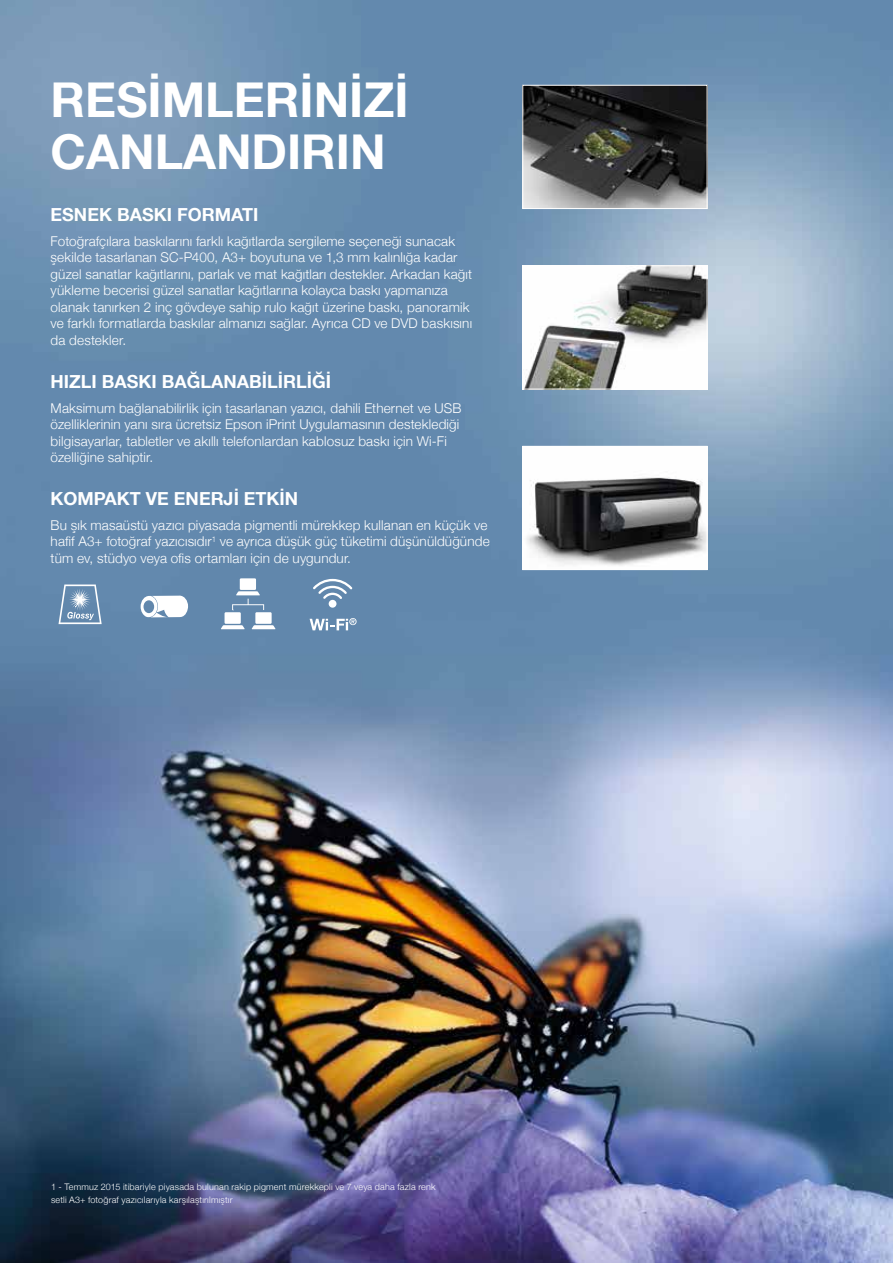
<style>
.page{position:relative;width:893px;height:1263px;background:#fff}
.page>*{position:absolute;margin:0;border:0;box-sizing:border-box;transform-origin:0 0}
.t1{font:700 48px/52.5px "Helvetica Neue LT Com";color:#fff}
.t2{font:700 18px "Helvetica Neue LT Com";color:#fff}
.t3{font:300 13.5px/16.5px "Helvetica Neue";letter-spacing:.01em;color:#fff}
.t4{font:300 9px/13.5px "Helvetica Neue";letter-spacing:.025em;color:#fff}
</style>
<div class="page">
<img style="left:0;top:0;width:893px;height:1263px">
<img style="left:525px;top:87px;width:180px;height:120px">
<div style="left:523px;top:85px;width:184px;height:124px;border:1px solid #fff"></div>
<img style="left:525px;top:268px;width:180px;height:119px">
<div style="left:523px;top:266px;width:184px;height:123px;border:1px solid #fff"></div>
<img style="left:525px;top:448px;width:180px;height:120px">
<svg style="left:141px;top:596px;width:47px;height:21px"></svg>
<svg style="left:310px;top:618px;width:47px;height:12px"></svg>
<div style="left:329px;top:600px;width:7px;height:8px;background:#fff;border-radius:50%"></div>
<svg style="left:313px;top:579px;width:39px;height:20px"></svg>
<svg style="left:59px;top:584px;width:43px;height:40px;background:#89a5c1"></svg>
<div style="left:255px;top:612px;width:17px;height:12px;background:#fff"></div>
<svg style="left:252px;top:625px;width:23px;height:4px"></svg>
<div style="left:225px;top:612px;width:16px;height:12px;background:#fff"></div>
<svg style="left:221px;top:625px;width:24px;height:4px"></svg>
<div style="left:240px;top:578px;width:16px;height:12px;background:#fff"></div>
<svg style="left:232px;top:591px;width:32px;height:20px"></svg>
<h1 class="t1" style="left:51px;top:72px;width:359px">RESİMLERİNİZİ<br>CANLANDIRIN</h1>
<h2 class="t2" style="left:51px;top:203px;width:209px">ESNEK BASKI FORMATI</h2>
<p class="t3" style="left:51px;top:232px;width:423px">Fotoğrafçılara baskılarını farklı kağıtlarda sergileme seçeneği sunacak şekilde tasarlanan SC-P400, A3+ boyutuna ve 1,3 mm kalınlığa kadar güzel sanatlar kağıtlarını, parlak ve mat kağıtları destekler. Arkadan kağıt yükleme becerisi güzel sanatlar kağıtlarına kolayca baskı yapmanıza olanak tanırken 2 inç gövdeye sahip rulo kağıt üzerine baskı, panoramik ve farklı formatlarda baskılar almanızı sağlar. Ayrıca CD ve DVD baskısını da destekler.</p>
<h2 class="t2" style="left:51px;top:370px;width:282px">HIZLI BASKI BAĞLANABİLİRLİĞİ</h2>
<p class="t3" style="left:51px;top:399px;width:412px">Maksimum bağlanabilirlik için tasarlanan yazıcı, dahili Ethernet ve USB özelliklerinin yanı sıra ücretsiz Epson iPrint Uygulamasının desteklediği bilgisayarlar, tabletler ve akıllı telefonlardan kablosuz baskı için Wi-Fi özelliğine sahiptir.</p>
<h2 class="t2" style="left:51px;top:487px;width:249px">KOMPAKT VE ENERJİ ETKİN</h2>
<p class="t3" style="left:51px;top:516px;width:441px">Bu şık masaüstü yazıcı piyasada pigmentli mürekkep kullanan en küçük ve hafif A3+ fotoğraf yazıcısıdır<sup>1</sup> ve ayrıca düşük güç tüketimi düşünüldüğünde tüm ev, stüdyo veya ofis ortamları için de uygundur.</p>
<p class="t4" style="left:51px;top:1179px;width:386px">1 - Temmuz 2015 itibariyle piyasada bulunan rakip pigment mürekkepli ve 7 veya daha fazla renk setli A3+ fotoğraf yazıcılarıyla karşılaştırılmıştır</p>
</div>
